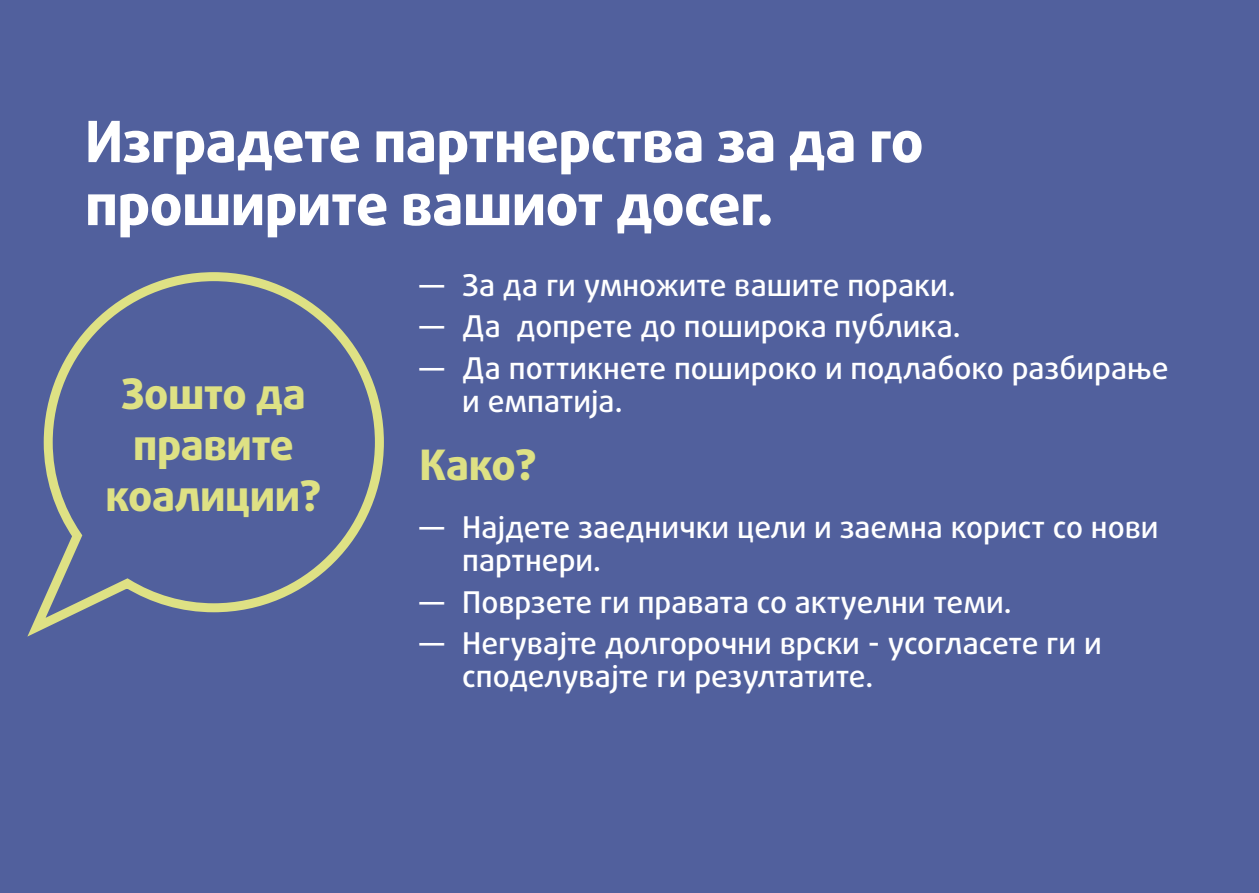
<style>
.page{position:relative;width:1259px;height:893px;background:#51609d}
.page>*{position:absolute;margin:0;border:0;box-sizing:border-box;transform-origin:0 0}
.Headline{font:800 57px/63px "Daxline Pro";letter-spacing:-.01em;color:#fff}
.Highlights_question{font:800 42px/51px "Daxline Pro";letter-spacing:-.01em;color:#dee184;text-align:center}
.HOW{font:800 42px "Daxline Pro";color:#dee184}
.t1{font:500 30px/33px "Daxline Pro";color:#fff}
</style>
<div class="page">
<svg style="left:27px;top:272px;width:357px;height:365px"></svg>
<p class="Headline" style="left:85px;top:110px;width:840px">Изградете партнерства за да го проширите вашиот досег.</p>
<p class="Highlights_question" style="left:106px;top:368px;width:217px">Зошто да правите коалиции?</p>
<p class="t1" style="left:420px;top:269px;width:537px">― За да ги умножите вашите пораки.</p>
<p class="t1" style="left:420px;top:310px;width:542px">― Да допрете до поширока публика.</p>
<p class="t1" style="left:462px;top:352px;width:708px;text-indent:-43px">― Да поттикнете пошироко и подлабоко разбирање и емпатија.</p>
<p class="HOW" style="left:420px;top:437px;width:119px">Како?</p>
<p class="t1" style="left:462px;top:511px;width:698px;text-indent:-43px">― Најдете заеднички цели и заемна корист со нови партнери.</p>
<p class="t1" style="left:420px;top:586px;width:593px">― Поврзете ги правата со актуелни теми.</p>
<p class="t1" style="left:462px;top:627px;width:641px;text-indent:-43px">― Негувајте долгорочни врски - усогласете ги и споделувајте ги резултатите.</p>
</div>
